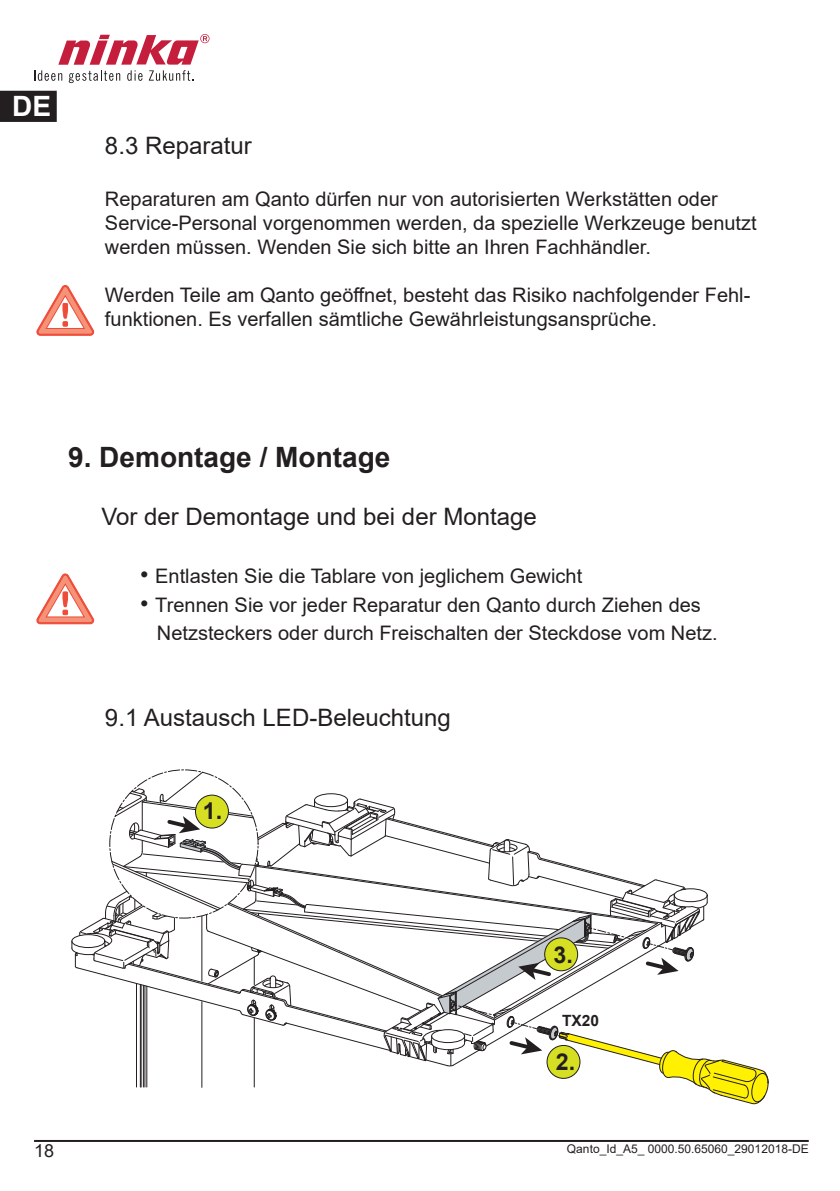
<style>
.page{position:relative;width:840px;height:1191px;background:#fff}
.page>*{position:absolute;margin:0;border:0;box-sizing:border-box;transform-origin:0 0}
.t1{font:700 28px "Arial";color:#231f20}
.t2{font:700 28px "Arial";color:#fff}
.t3{font:24px "Arial";color:#231f20}
.t4{font:700 23.2px "Arial";color:#231f20}
.t5{font:20px/24px "Arial";color:#231f20}
.t6{font:18px "Arial";color:#231f20}
.t7{font:700 15.4px "Arial";color:#231f20}
.t8{font:12px "Arial";color:#231f20}
.s1{font-size:24px}
</style>
<div class="page">
<svg style="left:71px;top:771px;width:697px;height:333px"></svg>
<hr style="left:34px;top:1140px;width:774px;height:2px;background:#231f20">
<div style="left:0;top:91px;width:57px;height:31px;background:#231f20"></div>
<svg style="left:34px;top:34px;width:175px;height:49px"></svg>
<svg style="left:36px;top:285px;width:58px;height:51px"></svg>
<svg style="left:36px;top:573px;width:58px;height:51px"></svg>
<h1 class="t2" style="left:12px;top:87px;width:40px">DE</h1>
<p class="t3" style="left:105px;top:129px;width:148px">8.3 Reparatur</p>
<p class="t5" style="left:105px;top:187px;width:653px">Reparaturen am Qanto dürfen nur von autorisierten Werkstätten oder<br>Service-Personal vorgenommen werden, da spezielle Werkzeuge benutzt werden müssen. Wenden Sie sich bitte an Ihren Fachhändler.</p>
<p class="t5" style="left:105px;top:283px;width:646px">Werden Teile am Qanto geöffnet, besteht das Risiko nachfolgender Fehl&shy;funktionen. Es verfallen sämtliche Gewährleistungsansprüche.</p>
<h1 class="t1" style="left:68px;top:438px;width:324px">9. Demontage / Montage</h1>
<p class="t3" style="left:101px;top:500px;width:436px">Vor der Demontage und bei der Montage</p>
<p class="t5" style="left:140px;top:563px;width:443px"><span class="s1">•</span> Entlasten Sie die Tablare von jeglichem Gewicht</p>
<p class="t5" style="left:157px;top:590px;width:562px;line-height:28.8px;text-indent:-17px"><span class="s1">•</span> Trennen Sie vor jeder Reparatur den Qanto durch Ziehen des<br>Netzsteckers oder durch Freischalten der Steckdose vom Netz.</p>
<p class="t3" style="left:105px;top:701px;width:347px">9.1 Austausch LED-Beleuchtung</p>
<p class="t4" style="left:203px;top:795px;width:21px">1.</p>
<p class="t6" style="left:34px;top:1138px;width:22px">18</p>
<p class="t4" style="left:553px;top:939px;width:21px">3.</p>
<p class="t7" style="left:561px;top:1010px;width:39px">TX20</p>
<p class="t4" style="left:555px;top:1046px;width:21px">2.</p>
<p class="t8" style="left:566px;top:1140px;width:243px">Qanto_Id_A5_ 0000.50.65060_29012018-DE</p>
</div>
